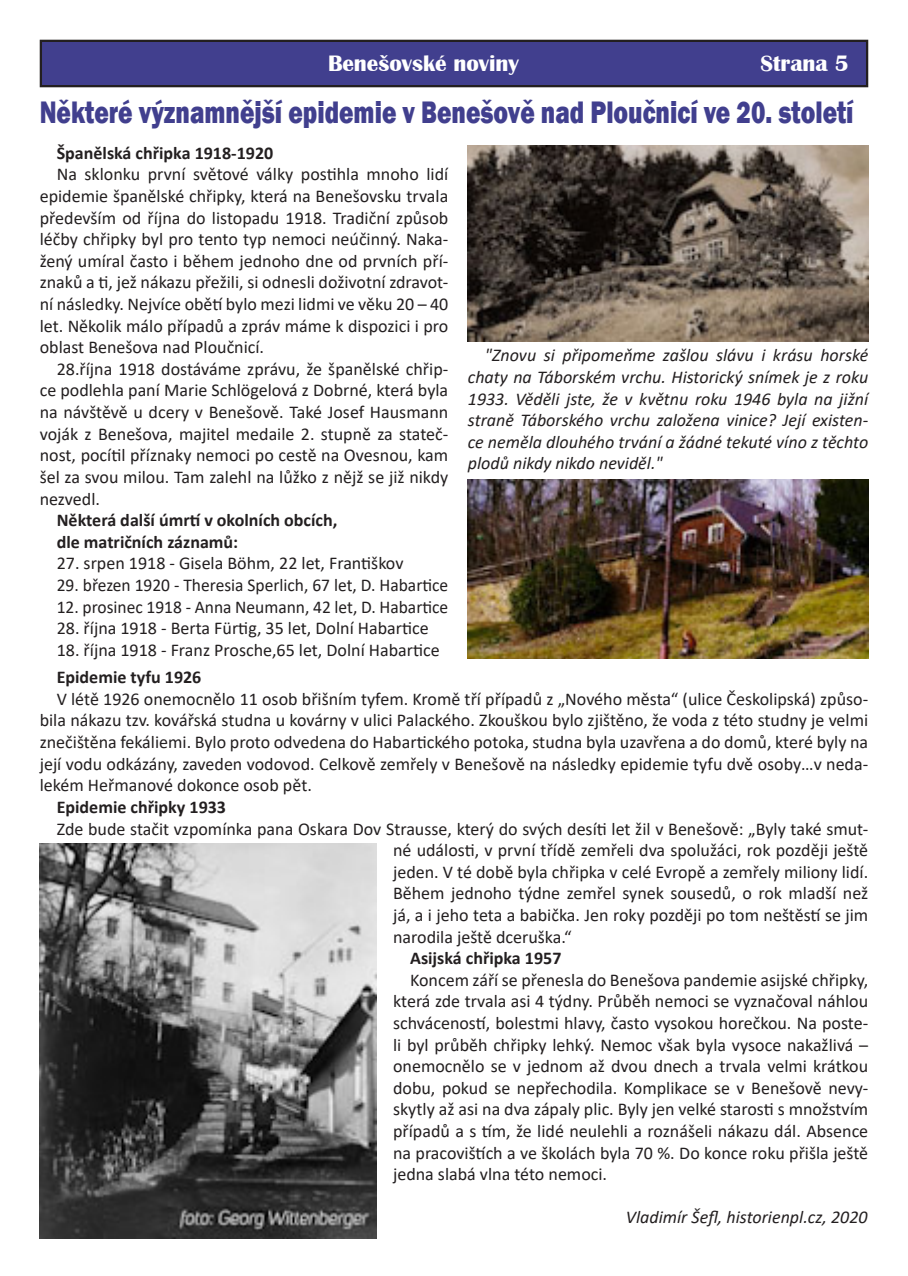
<style>
.page{position:relative;width:908px;height:1276px;background:#fff}
.page>*{position:absolute;margin:0;border:0;box-sizing:border-box;transform-origin:0 0}
.titulek{font:800 32px "Franklin Gothic";color:#413f8e;scale:.77 1}
.hlavička{font:700 23px "Britannic";color:#fff}
.noviny{font:18px/21.6px "Calibri";color:#231f20;text-align:justify}
.noviny-2{font:italic 18px/21.6px "Calibri";color:#231f20;text-align:justify}
.noviny-3{font:700 18px "Calibri";color:#231f20}
</style>
<div class="page">
<div style="left:41px;top:41px;width:825px;height:45px;background:#413f8e"></div>
<div style="left:40px;top:40px;width:827px;height:47px;border:2px solid #231f20"></div>
<img style="left:40px;top:843px;width:336px;height:395px">
<img style="left:467px;top:145px;width:400px;height:197px">
<img style="left:467px;top:479px;width:400px;height:179px">
<p class="hlavička" style="left:328px;top:50px;width:192px">Benešovské noviny</p>
<p class="hlavička" style="left:760px;top:50px;width:90px">Strana 5</p>
<p class="titulek" style="left:40px;top:91px;width:1057px">Některé významnější epidemie v Benešově nad Ploučnicí ve 20. století</p>
<p class="noviny-3" style="left:57px;top:140px;width:218px">Španělská chřipka 1918-1920</p>
<p class="noviny" style="left:40px;top:163px;width:410px;text-indent:17px">Na sklonku první světové války postihla mnoho lidí epidemie španělské chřipky, která na Benešovsku trvala především od října do listopadu 1918. Tradiční způsob léčby chřipky byl pro tento typ nemoci neúčinný. Naka&shy;žený umíral často i během jednoho dne od prvních pří&shy;znaků a ti, jež nákazu přežili, si odnesli doživotní zdravot&shy;ní následky. Nejvíce obětí bylo mezi lidmi ve věku 20 – 40 let. Několik málo případů a zpráv máme k dispozici i pro oblast Benešova nad Ploučnicí.</p>
<p class="noviny" style="left:40px;top:358px;width:410px;text-indent:17px">28.října 1918 dostáváme zprávu, že španělské chřip&shy;ce podlehla paní Marie Schlögelová z Dobrné, která byla na návštěvě u dcery v Benešově. Také Josef Hausmann voják z Benešova, majitel medaile 2. stupně za stateč&shy;nost, pocítil příznaky nemoci po cestě na Ovesnou, kam šel za svou milou. Tam zalehl na lůžko z nějž se již nikdy nezvedl.</p>
<p class="noviny-3" style="left:57px;top:507px;width:282px">Některá další úmrtí v okolních obcích,</p>
<p class="noviny-3" style="left:57px;top:529px;width:183px">dle matričních záznamů:</p>
<p class="noviny" style="left:57px;top:552px;width:348px">27. srpen 1918 - Gisela Böhm, 22 let, Františkov</p>
<p class="noviny" style="left:57px;top:574px;width:393px">29. březen 1920 - Theresia Sperlich, 67 let, D. Habartice</p>
<p class="noviny" style="left:57px;top:595px;width:393px">12. prosinec 1918 - Anna Neumann, 42 let, D. Habartice</p>
<p class="noviny" style="left:57px;top:617px;width:373px">28. října 1918 - Berta Fürtig, 35 let, Dolní Habartice</p>
<p class="noviny" style="left:57px;top:638px;width:384px">18. října 1918 - Franz Prosche,65 let, Dolní Habartice</p>
<p class="noviny-2" style="left:467px;top:344px;width:402px;text-indent:17px">"Znovu si připomeňme zašlou slávu i krásu horské chaty na Táborském vrchu. Historický snímek je z roku 1933. Věděli jste, že v květnu roku 1946 byla na jižní straně Táborského vrchu založena vinice? Její existen&shy;ce neměla dlouhého trvání a žádné tekuté víno z těchto plodů nikdy nikdo neviděl."</p>
<p class="noviny-3" style="left:57px;top:664px;width:146px">Epidemie tyfu 1926</p>
<p class="noviny" style="left:40px;top:687px;width:829px;text-indent:17px">V létě 1926 onemocnělo 11 osob břišním tyfem. Kromě tří případů z „Nového města“ (ulice Českolipská) způso&shy;bila nákazu tzv. kovářská studna u kovárny v ulici Palackého. Zkouškou bylo zjištěno, že voda z této studny je velmi znečištěna fekáliemi. Bylo proto odvedena do Habartického potoka, studna byla uzavřena a do domů, které byly na její vodu odkázány, zaveden vodovod. Celkově zemřely v Benešově na následky epidemie tyfu dvě osoby…v neda&shy;lekém Heřmanové dokonce osob pět.</p>
<p class="noviny-3" style="left:57px;top:794px;width:171px">Epidemie chřipky 1933</p>
<p class="noviny" style="left:393px;top:817px;width:476px;text-indent:-336px">Zde bude stačit vzpomínka pana Oskara Dov Strausse, který do svých desíti let žil v Benešově: „Byly také smut&shy;né události, v první třídě zemřeli dva spolužáci, rok později ještě jeden. V té době byla chřipka v celé Evropě a zemřely miliony lidí.<br>Během jednoho týdne zemřel synek sousedů, o rok mladší než já, a i jeho teta a babička. Jen roky později po tom neštěstí se jim narodila ještě dceruška.“</p>
<p class="noviny-3" style="left:410px;top:945px;width:153px">Asijská chřipka 1957</p>
<p class="noviny" style="left:393px;top:968px;width:476px;text-indent:17px">Koncem září se přenesla do Benešova pandemie asijské chřipky, která zde trvala asi 4 týdny. Průběh nemoci se vyznačoval náhlou schváceností, bolestmi hlavy, často vysokou horečkou. Na poste&shy;li byl průběh chřipky lehký. Nemoc však byla vysoce nakažlivá – onemocnělo se v jednom až dvou dnech a trvala velmi krátkou dobu, pokud se nepřechodila. Komplikace se v Benešově nevy&shy;skytly až asi na dva zápaly plic. Byly jen velké starosti s množstvím případů a s tím, že lidé neulehli a roznášeli nákazu dál. Absence na pracovištích a ve školách byla 70 %. Do konce roku přišla ještě jedna slabá vlna této nemoci.</p>
<p class="noviny-2" style="left:625px;top:1206px;width:243px">Vladimír Šefl, historienpl.cz, 2020</p>
</div>
